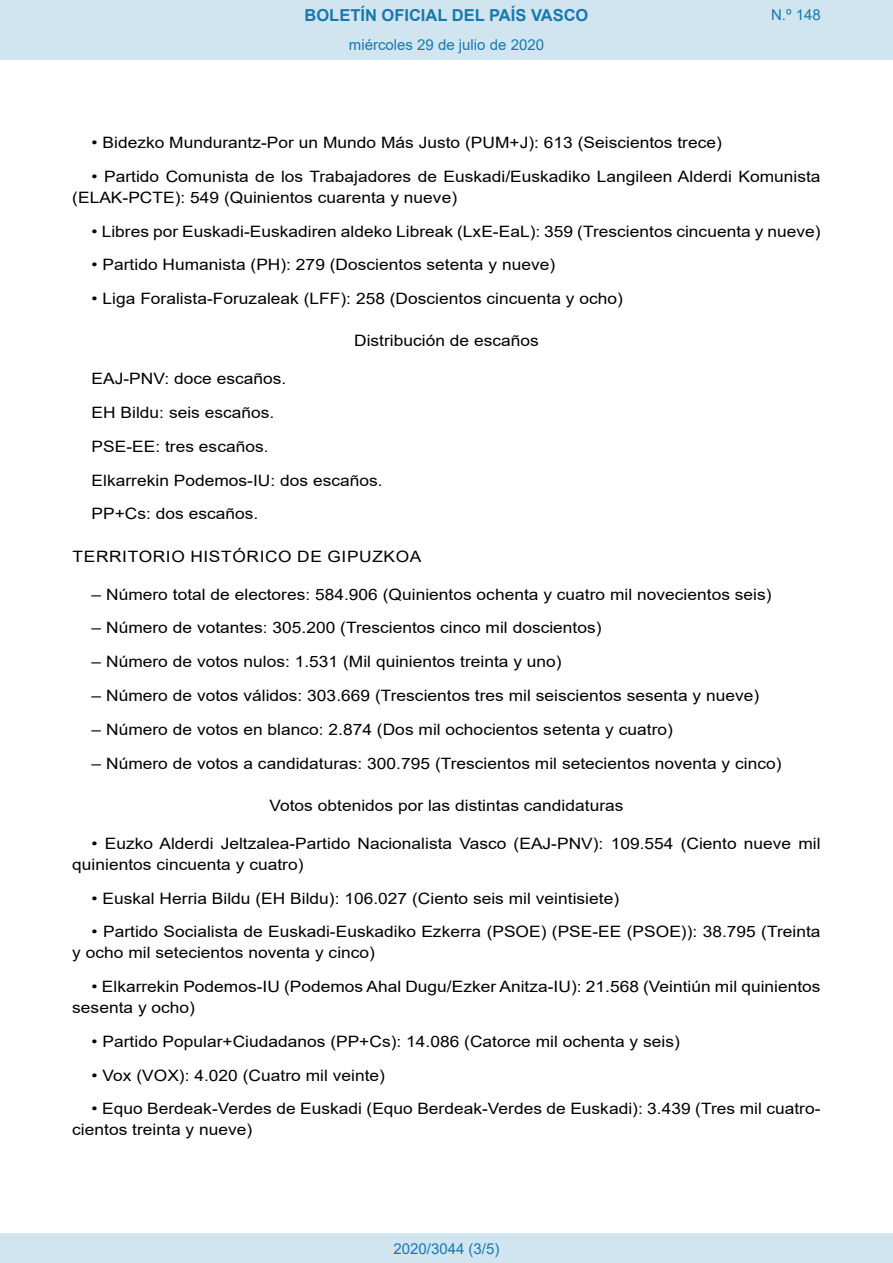
<style>
.page{position:relative;width:893px;height:1263px;background:#fff}
.page>*{position:absolute;margin:0;border:0;box-sizing:border-box;transform-origin:0 0}
.t1{font:700 16.5px "Arial";color:#1879ad}
.BOPVDetalle{font:15.6px/21px "Arial";color:#000;scale:1.11 1}
.BOPVClaveMinusculas{font:15.6px "Arial";color:#000;scale:1.11 1}
.BOPVDisposicion{font:15.6px "Arial";letter-spacing:.035em;color:#000;scale:1.11 1}
.Paginacion_Centro{font:15px "Arial";color:#1879ad}
</style>
<div class="page">
<div style="left:0;top:0;width:893px;height:60px;background:#d0e5f0"></div>
<div style="left:0;top:1233px;width:893px;height:30px;background:#d0e5f0"></div>
<p class="t1" style="left:305px;top:3px;width:285px">BOLETÍN OFICIAL DEL PAÍS VASCO</p>
<p class="Paginacion_Centro" style="left:349px;top:35px;width:197px">miércoles 29 de julio de 2020</p>
<p class="Paginacion_Centro" style="left:771px;top:5px;width:51px">N.º 148</p>
<p class="BOPVDetalle" style="left:92px;top:132px;width:569px">• Bidezko Mundurantz-Por un Mundo Más Justo (PUM+J): 613 (Seiscientos trece)</p>
<p class="BOPVDetalle" style="left:72px;top:166px;width:676px;text-indent:19px">• Partido Comunista de los Trabajadores de Euskadi/Euskadiko Langileen Alderdi Komunista (ELAK-PCTE): 549 (Quinientos cuarenta y nueve)</p>
<p class="BOPVDetalle" style="left:92px;top:221px;width:658px">• Libres por Euskadi-Euskadiren aldeko Libreak (LxE-EaL): 359 (Trescientos cincuenta y nueve)</p>
<p class="BOPVDetalle" style="left:92px;top:254px;width:419px">• Partido Humanista (PH): 279 (Doscientos setenta y nueve)</p>
<p class="BOPVDetalle" style="left:92px;top:288px;width:480px">• Liga Foralista-Foruzaleak (LFF): 258 (Doscientos cincuenta y ocho)</p>
<p class="BOPVClaveMinusculas" style="left:354px;top:330px;width:168px">Distribución de escaños</p>
<p class="BOPVDetalle" style="left:92px;top:368px;width:177px">EAJ-PNV: doce escaños.</p>
<p class="BOPVDetalle" style="left:92px;top:402px;width:166px">EH Bildu: seis escaños.</p>
<p class="BOPVDetalle" style="left:92px;top:436px;width:161px">PSE-EE: tres escaños.</p>
<p class="BOPVDetalle" style="left:92px;top:470px;width:264px">Elkarrekin Podemos-IU: dos escaños.</p>
<p class="BOPVDetalle" style="left:92px;top:503px;width:152px">PP+Cs: dos escaños.</p>
<p class="BOPVDisposicion" style="left:73px;top:545px;width:316px">TERRITORIO HISTÓRICO DE GIPUZKOA</p>
<p class="BOPVDetalle" style="left:92px;top:584px;width:614px">– Número total de electores: 584.906 (Quinientos ochenta y cuatro mil novecientos seis)</p>
<p class="BOPVDetalle" style="left:92px;top:617px;width:461px">– Número de votantes: 305.200 (Trescientos cinco mil doscientos)</p>
<p class="BOPVDetalle" style="left:92px;top:651px;width:425px">– Número de votos nulos: 1.531 (Mil quinientos treinta y uno)</p>
<p class="BOPVDetalle" style="left:92px;top:685px;width:603px">– Número de votos válidos: 303.669 (Trescientos tres mil seiscientos sesenta y nueve)</p>
<p class="BOPVDetalle" style="left:92px;top:719px;width:525px">– Número de votos en blanco: 2.874 (Dos mil ochocientos setenta y cuatro)</p>
<p class="BOPVDetalle" style="left:92px;top:752px;width:623px">– Número de votos a candidaturas: 300.795 (Trescientos mil setecientos noventa y cinco)</p>
<p class="BOPVClaveMinusculas" style="left:269px;top:794px;width:320px">Votos obtenidos por las distintas candidaturas</p>
<p class="BOPVDetalle" style="left:72px;top:833px;width:676px;text-indent:19px">• Euzko Alderdi Jeltzalea-Partido Nacionalista Vasco (EAJ-PNV): 109.554 (Ciento nueve mil quinientos cincuenta y cuatro)</p>
<p class="BOPVDetalle" style="left:92px;top:887px;width:477px">• Euskal Herria Bildu (EH Bildu): 106.027 (Ciento seis mil veintisiete)</p>
<p class="BOPVDetalle" style="left:72px;top:921px;width:676px;text-indent:19px">• Partido Socialista de Euskadi-Euskadiko Ezkerra (PSOE) (PSE-EE (PSOE)): 38.795 (Treinta y ocho mil setecientos noventa y cinco)</p>
<p class="BOPVDetalle" style="left:72px;top:976px;width:676px;text-indent:19px">• Elkarrekin Podemos-IU (Podemos Ahal Dugu/Ezker Anitza-IU): 21.568 (Veintiún mil quinientos sesenta y ocho)</p>
<p class="BOPVDetalle" style="left:92px;top:1031px;width:531px">• Partido Popular+Ciudadanos (PP+Cs): 14.086 (Catorce mil ochenta y seis)</p>
<p class="BOPVDetalle" style="left:92px;top:1064px;width:266px">• Vox (VOX): 4.020 (Cuatro mil veinte)</p>
<p class="BOPVDetalle" style="left:72px;top:1098px;width:676px;text-indent:19px">• Equo Berdeak-Verdes de Euskadi (Equo Berdeak-Verdes de Euskadi): 3.439 (Tres mil cuatro&shy;cientos treinta y nueve)</p>
<p class="Paginacion_Centro" style="left:393px;top:1238px;width:107px">2020/3044 (3/5)</p>
</div>
